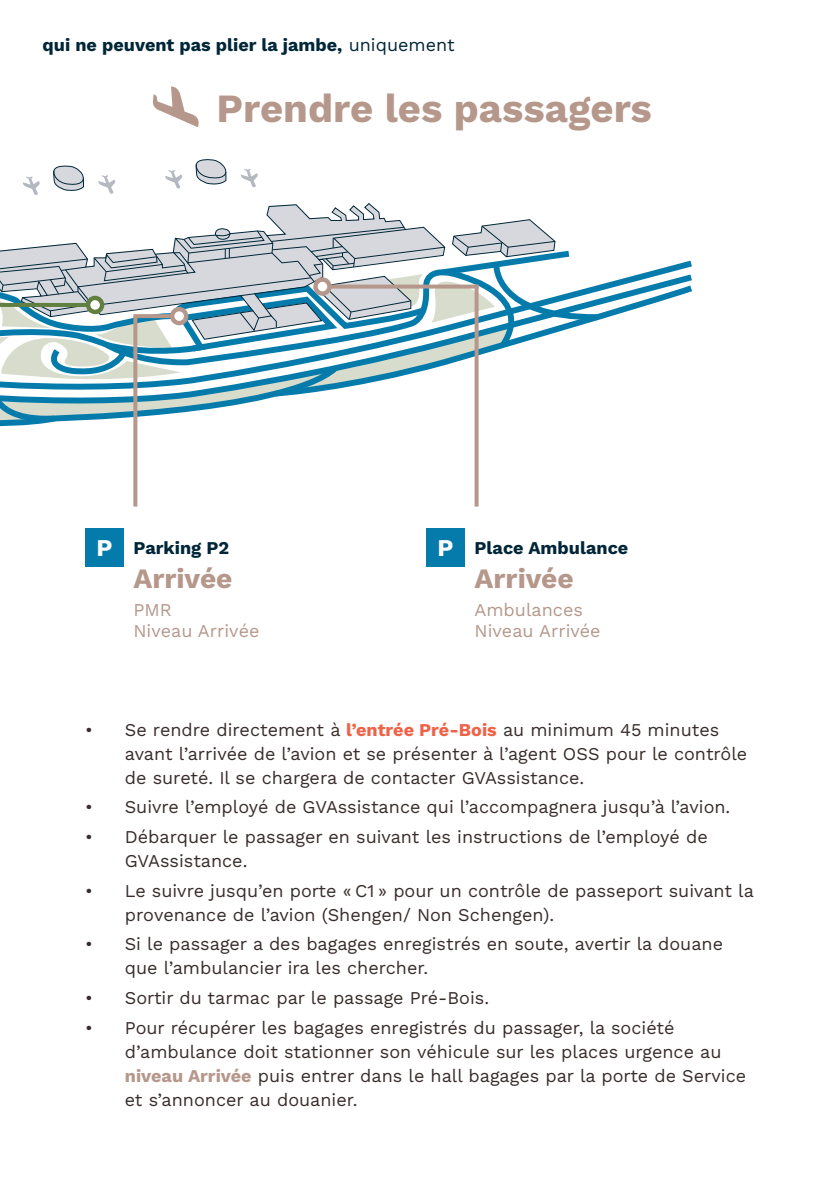
<style>
.page{position:relative;width:840px;height:1191px;background:#fff}
.page>*{position:absolute;margin:0;border:0;box-sizing:border-box;transform-origin:0 0}
.t1{font:700 40px "Work Sans";color:#b5988b}
.t2{font:700 28px "Work Sans";color:#b5988b}
.t3{font:700 24px "Work Sans";color:#fff}
.t4{font:18px/24px "Work Sans";color:#382d2b}
.t5{font:700 18px "Work Sans";color:#002638}
.t6{font:18px/21.6px "Work Sans";color:#b5988b}
.s1{font-weight:400}
.s2{font-size:24px;color:#fff}
.s3{font-weight:700;color:#ee6348}
.s4{font-weight:700;color:#b5988b}
</style>
<div class="page">
<svg style="left:603px;top:281px;width:89px;height:38px"></svg>
<svg style="left:0;top:159px;width:603px;height:284px"></svg>
<div style="left:85px;top:528px;width:38px;height:38px;background:#057bab"></div>
<div style="left:426px;top:528px;width:38px;height:38px;background:#057bab"></div>
<svg style="left:133px;top:318px;width:4px;height:188px"></svg>
<svg style="left:474px;top:288px;width:4px;height:218px"></svg>
<hr style="left:0;top:303px;width:95px;height:4px;background:#627f42">
<svg style="left:133px;top:314px;width:37px;height:4px"></svg>
<svg style="left:331px;top:284px;width:147px;height:4px"></svg>
<div style="left:88px;top:298px;width:14px;height:14px;background:#fff;border-radius:50%"></div>
<div style="left:86px;top:296px;width:18px;height:18px;border:4px solid #627f42;border-radius:50%"></div>
<div style="left:172px;top:309px;width:14px;height:14px;background:#fff;border-radius:50%"></div>
<div style="left:170px;top:307px;width:18px;height:18px;border:4px solid #b5988b;border-radius:50%"></div>
<svg style="left:315px;top:279px;width:14px;height:14px"></svg>
<div style="left:313px;top:277px;width:18px;height:19px;border:4px solid #b5988b;border-radius:50%"></div>
<svg style="left:153px;top:86px;width:46px;height:41px"></svg>
<p class="t5" style="left:43px;top:31px;width:413px">qui ne peuvent pas plier la jambe, <span class="s1">uniquement</span></p>
<h1 class="t1" style="left:216px;top:78px;width:437px">Prendre les passagers</h1>
<p class="t5" style="left:96px;top:534px;width:134px"><span class="s2">P</span> Parking P2</p>
<h3 class="t3" style="left:437px;top:529px;width:18px">P</h3>
<h2 class="t2" style="left:133px;top:557px;width:101px">Arrivée</h2>
<p class="t6" style="left:133px;top:598px;width:127px">PMR<br>Niveau Arrivée</p>
<p class="t5" style="left:474px;top:534px;width:155px">Place Ambulance</p>
<h2 class="t2" style="left:474px;top:557px;width:101px">Arrivée</h2>
<p class="t6" style="left:474px;top:598px;width:127px">Ambulances<br>Niveau Arrivée</p>
<p class="t4" style="left:125px;top:717px;width:623px;text-indent:-40px">• Se rendre directement à <span class="s3">l’entrée Pré-Bois</span> au minimum 45 minutes avant l’arrivée de l’avion et se présenter à l’agent OSS pour le contrôle de sureté. Il se chargera de contacter GVAssistance.</p>
<p class="t4" style="left:85px;top:794px;width:646px">• Suivre l’employé de GVAssistance qui l’accompagnera jusqu’à l’avion.</p>
<p class="t4" style="left:125px;top:824px;width:584px;text-indent:-40px">• Débarquer le passager en suivant les instructions de l’employé de<br>GVAssistance.</p>
<p class="t4" style="left:125px;top:878px;width:630px;text-indent:-40px">• Le suivre jusqu’en porte « C1 » pour un contrôle de passeport suivant la provenance de l’avion (Shengen/ Non Schengen).</p>
<p class="t4" style="left:125px;top:931px;width:599px;text-indent:-40px">• Si le passager a des bagages enregistrés en soute, avertir la douane que l’ambulancier ira les chercher.</p>
<p class="t4" style="left:85px;top:985px;width:405px">• Sortir du tarmac par le passage Pré-Bois.</p>
<p class="t4" style="left:125px;top:1015px;width:622px;text-indent:-40px">• Pour récupérer les bagages enregistrés du passager, la société d’ambulance doit stationner son véhicule sur les places urgence au <span class="s4">niveau Arrivée</span> puis entrer dans le hall bagages par la porte de Service et s’annoncer au douanier.</p>
</div>
